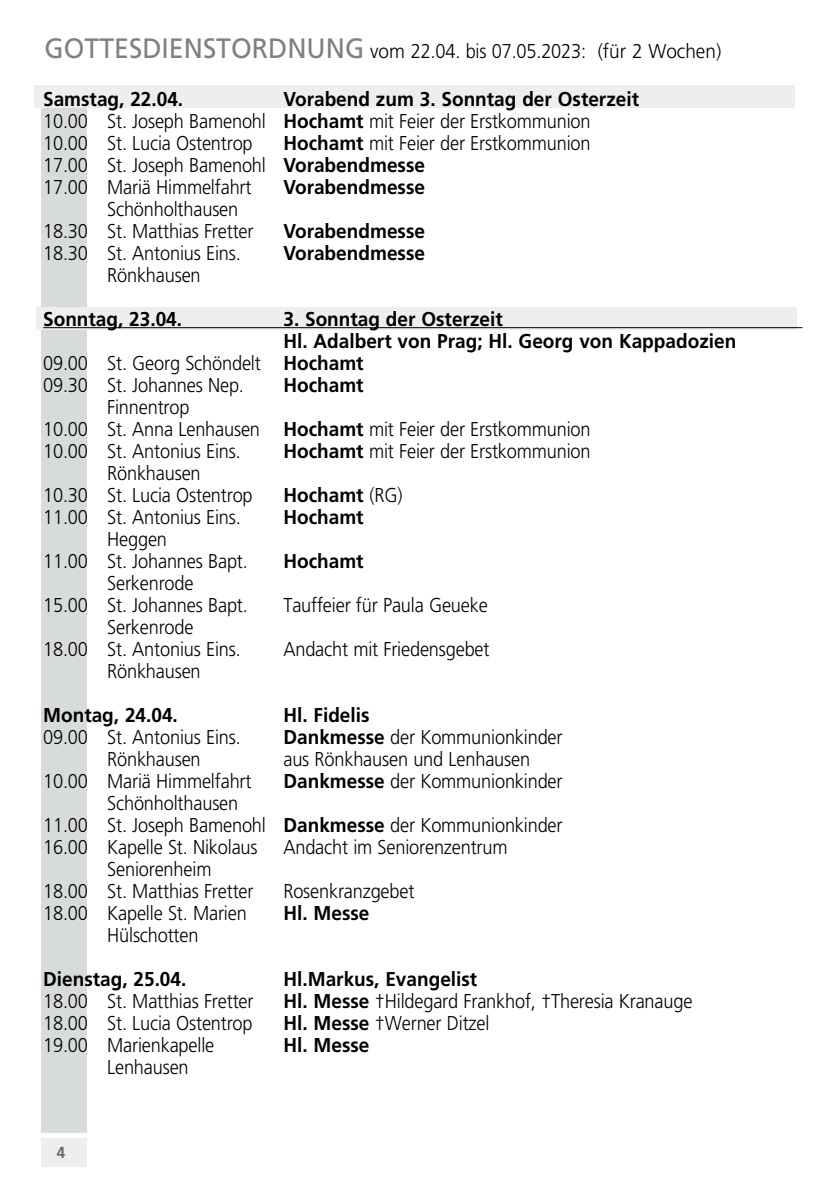
<style>
.page{position:relative;width:840px;height:1191px;background:#fff}
.page>*{position:absolute;margin:0;border:0;box-sizing:border-box;transform-origin:0 0}
.t1{font:300 20px/22px "Frutiger";letter-spacing:-.01em;color:#000;scale:.91 1}
.t2{font:700 20px "Frutiger";color:#000;scale:.95 1}
.t3{font:300 20px "Frutiger";letter-spacing:-.01em;color:#000;scale:.95 1}
.t4{font:700 16px "Frutiger";color:#68676c;scale:.95 1}
.s1{font-weight:400;font-size:28px;color:#808080}
.s2{font-weight:700}
.s3{font-weight:300}
</style>
<div class="page">
<div style="left:41px;top:1138px;width:45px;height:28px;background:#edeeef"></div>
<div style="left:41px;top:106px;width:45px;height:1027px;background:#d8dbdc"></div>
<div style="left:34px;top:85px;width:760px;height:23px;background:#edeeef"></div>
<div style="left:36px;top:307px;width:760px;height:23px;background:#edeeef"></div>
<hr style="left:43px;top:327px;width:759px;height:1px;background:#000">
<p class="t3" style="left:45px;top:40px;width:713px"><span class="s1">GOTTESDIENSTORDNUNG</span> vom 22.04. bis 07.05.2023: (für 2 Wochen)</p>
<p class="t2" style="left:43px;top:87px;width:149px">Samstag, 22.04.</p>
<p class="t1" style="left:43px;top:88px;width:656px;text-indent:240px"><span class="s2">Vorabend zum 3. Sonntag der Osterzeit<br></span>10.00 St. Joseph Bamenohl <span class="s2">Hochamt</span> mit Feier der Erstkommunion<br>10.00 St. Lucia Ostentrop</p>
<p class="t1" style="left:43px;top:132px;width:602px;text-indent:240px"><span class="s2">Hochamt</span> mit Feier der Erstkommunion<br>17.00 St. Joseph Bamenohl <span class="s2">Vorabendmesse<br></span>17.00 Mariä Himmelfahrt</p>
<p class="t2" style="left:283px;top:175px;width:150px">Vorabendmesse</p>
<p class="t1" style="left:43px;top:198px;width:232px;text-indent:64px">Schönholthausen<br>18.30 St. Matthias Fretter</p>
<p class="t2" style="left:283px;top:219px;width:150px">Vorabendmesse</p>
<p class="t1" style="left:43px;top:242px;width:218px">18.30 St. Antonius Eins.</p>
<p class="t2" style="left:283px;top:241px;width:150px">Vorabendmesse</p>
<p class="t1" style="left:107px;top:264px;width:104px">Rönkhausen</p>
<p class="t2" style="left:43px;top:307px;width:148px">Sonntag, 23.04.</p>
<p class="t2" style="left:283px;top:307px;width:232px">3. Sonntag der Osterzeit</p>
<p class="t2" style="left:283px;top:329px;width:478px">Hl. Adalbert von Prag; Hl. Georg von Kappadozien</p>
<p class="t1" style="left:43px;top:352px;width:353px">09.00 St. Georg Schöndelt <span class="s2">Hochamt</span></p>
<p class="t1" style="left:43px;top:374px;width:222px">09.30 St. Johannes Nep.</p>
<p class="t2" style="left:283px;top:373px;width:86px">Hochamt</p>
<p class="t1" style="left:43px;top:396px;width:602px;text-indent:64px">Finnentrop<br>10.00 St. Anna Lenhausen <span class="s2">Hochamt</span> mit Feier der Erstkommunion<br>10.00 St. Antonius Eins.</p>
<p class="t1" style="left:283px;top:440px;width:339px"><span class="s2">Hochamt</span> mit Feier der Erstkommunion</p>
<p class="t1" style="left:43px;top:462px;width:232px;text-indent:64px">Rönkhausen<br>10.30 St. Lucia Ostentrop</p>
<p class="t2" style="left:283px;top:483px;width:127px">Hochamt <span class="s3">(RG)</span></p>
<p class="t1" style="left:43px;top:506px;width:218px">11.00 St. Antonius Eins.</p>
<p class="t2" style="left:283px;top:505px;width:86px">Hochamt</p>
<p class="t1" style="left:43px;top:528px;width:226px;text-indent:64px">Heggen<br>11.00 St. Johannes Bapt.</p>
<p class="t2" style="left:283px;top:549px;width:86px">Hochamt</p>
<p class="t1" style="left:43px;top:572px;width:226px;text-align:center">Serkenrode<br>15.00 St. Johannes Bapt.</p>
<p class="t1" style="left:43px;top:616px;width:218px;text-indent:64px">Serkenrode<br>18.00 St. Antonius Eins.</p>
<p class="t1" style="left:283px;top:594px;width:226px">Tauffeier für Paula Geueke</p>
<p class="t1" style="left:283px;top:638px;width:228px">Andacht mit Friedensgebet</p>
<p class="t1" style="left:107px;top:660px;width:104px">Rönkhausen</p>
<p class="t2" style="left:43px;top:703px;width:143px">Montag, 24.04.</p>
<p class="t2" style="left:283px;top:703px;width:92px">Hl. Fidelis</p>
<p class="t1" style="left:43px;top:726px;width:218px">09.00 St. Antonius Eins.</p>
<p class="t1" style="left:283px;top:726px;width:308px"><span class="s2">Dankmesse</span> der Kommunionkinder</p>
<p class="t1" style="left:107px;top:748px;width:104px">Rönkhausen</p>
<p class="t1" style="left:283px;top:748px;width:272px">aus Rönkhausen und Lenhausen</p>
<p class="t1" style="left:43px;top:770px;width:230px">10.00 Mariä Himmelfahrt</p>
<p class="t1" style="left:283px;top:770px;width:308px"><span class="s2">Dankmesse</span> der Kommunionkinder</p>
<p class="t1" style="left:43px;top:792px;width:572px;text-indent:64px">Schönholthausen<br>11.00 St. Joseph Bamenohl <span class="s2">Dankmesse</span> der Kommunionkinder<br>16.00 Kapelle St. Nikolaus</p>
<p class="t1" style="left:283px;top:836px;width:248px">Andacht im Seniorenzentrum</p>
<p class="t1" style="left:43px;top:858px;width:232px;text-indent:64px">Seniorenheim<br>18.00 St. Matthias Fretter</p>
<p class="t1" style="left:283px;top:880px;width:145px">Rosenkranzgebet</p>
<p class="t1" style="left:43px;top:902px;width:225px">18.00 Kapelle St. Marien</p>
<p class="t2" style="left:283px;top:901px;width:92px">Hl. Messe</p>
<p class="t1" style="left:107px;top:924px;width:102px">Hülschotten</p>
<p class="t2" style="left:43px;top:967px;width:152px">Dienstag, 25.04.</p>
<p class="t2" style="left:283px;top:967px;width:205px">Hl.Markus, Evangelist</p>
<p class="t1" style="left:43px;top:990px;width:232px">18.00 St. Matthias Fretter</p>
<p class="t1" style="left:283px;top:990px;width:451px"><span class="s2">Hl. Messe</span> †Hildegard Frankhof, †Theresia Kranauge</p>
<p class="t1" style="left:43px;top:1012px;width:232px">18.00 St. Lucia Ostentrop</p>
<p class="t1" style="left:283px;top:1012px;width:228px"><span class="s2">Hl. Messe</span> †Werner Ditzel</p>
<p class="t1" style="left:43px;top:1034px;width:189px">19.00 Marienkapelle</p>
<p class="t2" style="left:283px;top:1033px;width:92px">Hl. Messe</p>
<p class="t1" style="left:107px;top:1056px;width:91px">Lenhausen</p>
<p class="t4" style="left:57px;top:1143px;width:10px">4</p>
</div>
